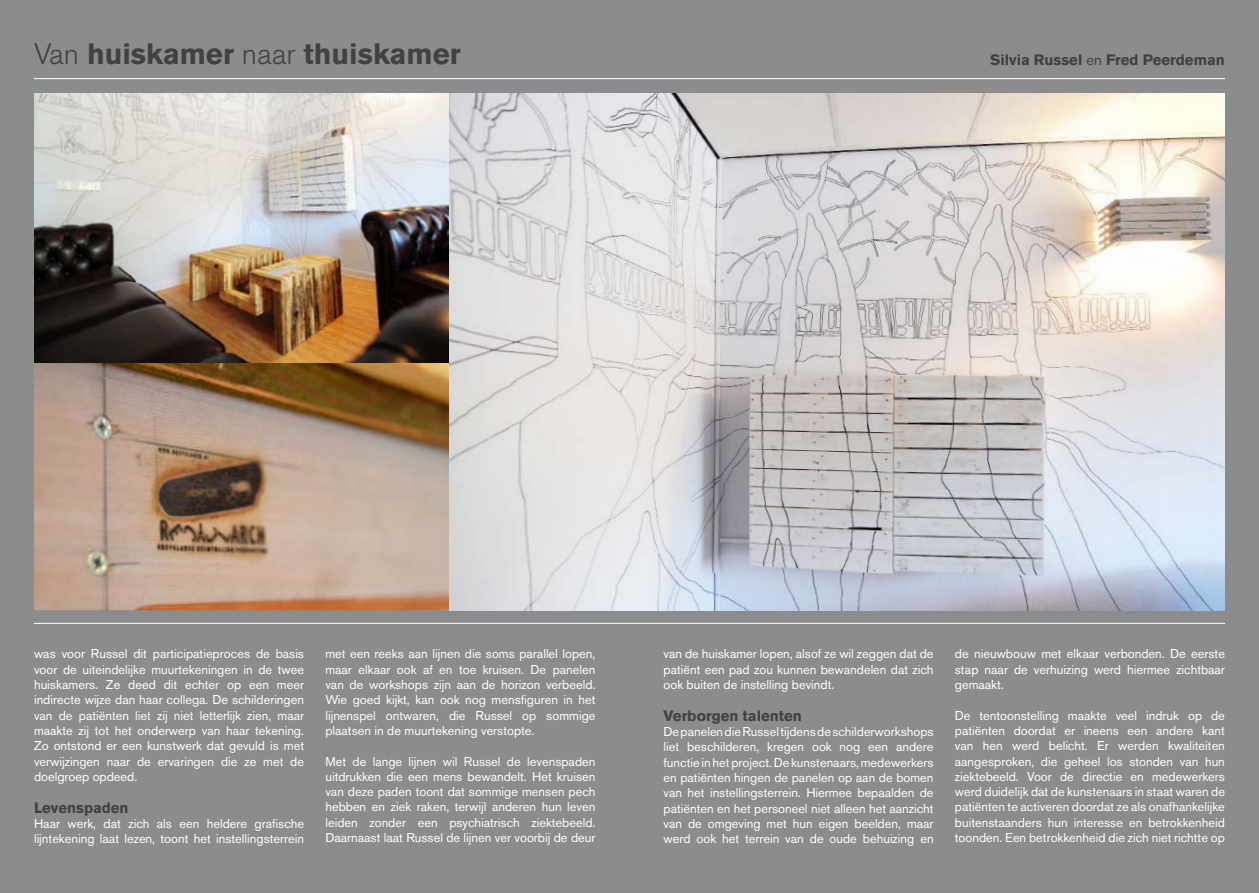
<style>
.page{position:relative;width:1259px;height:893px;background:#fff}
.page>*{position:absolute;margin:0;border:0;box-sizing:border-box;transform-origin:0 0}
.t1{font:700 29.25px "Akzidenz Grotesk BE";color:#414142}
.t2{font:700 15px "Akzidenz Grotesk BE";color:#414142}
.t3{font:12.75px/15.3px "Akzidenz Grotesk BE";color:#fff;text-align:justify}
.s1{font-weight:300}
.s2{font-weight:400}
</style>
<div class="page">
<div style="left:0;top:0;width:1258px;height:893px;background:#8a8c8e"></div>
<img style="left:34px;top:362px;width:416px;height:248px">
<img style="left:34px;top:93px;width:416px;height:269px">
<img style="left:450px;top:93px;width:775px;height:517px">
<hr style="left:34px;top:623px;width:1191px;height:1px;background:#fff">
<hr style="left:34px;top:78px;width:1191px;height:1px;background:#fff">
<h1 class="t1" style="left:34px;top:37px;width:428px"><span class="s1">Van</span> huiskamer <span class="s1">naar</span> thuiskamer</h1>
<p class="t2" style="left:990px;top:51px;width:236px">Silvia Russel <span class="s2">en</span> Fred Peerdeman</p>
<p class="t3" style="left:34px;top:646px;width:272px">was voor Russel dit participatieproces de basis voor de uiteindelijke muurtekeningen in de twee huiskamers. Ze deed dit echter op een meer indirecte wijze dan haar collega. De schilderingen van de patiënten liet zij niet letterlijk zien, maar maakte zij tot het onderwerp van haar tekening.<br>Zo ontstond er een kunstwerk dat gevuld is met verwijzingen naar de ervaringen die ze met de doelgroep opdeed.</p>
<p class="t2" style="left:34px;top:799px;width:96px">Levenspaden</p>
<p class="t3" style="left:34px;top:816px;width:271px">Haar werk, dat zich als een heldere grafische lijntekening laat lezen, toont het instellingsterrein</p>
<p class="t3" style="left:325px;top:646px;width:272px">met een reeks aan lijnen die soms parallel lopen, maar elkaar ook af en toe kruisen. De panelen van de workshops zijn aan de horizon verbeeld.<br>Wie goed kijkt, kan ook nog mensfiguren in het lijnenspel ontwaren, die Russel op sommige plaatsen in de muurtekening verstopte.</p>
<p class="t3" style="left:325px;top:753px;width:272px">Met de lange lijnen wil Russel de levenspaden uitdrukken die een mens bewandelt. Het kruisen van deze paden toont dat sommige mensen pech hebben en ziek raken, terwijl anderen hun leven leiden zonder een psychiatrisch ziektebeeld.<br>Daarnaast laat Russel de lijnen ver voorbij de deur</p>
<p class="t3" style="left:663px;top:646px;width:271px">van de huiskamer lopen, alsof ze wil zeggen dat de patiënt een pad zou kunnen bewandelen dat zich ook buiten de instelling bevindt.</p>
<p class="t2" style="left:663px;top:707px;width:140px">Verborgen talenten</p>
<p class="t3" style="left:663px;top:724px;width:272px">De panelen die Russel tijdens de schilderworkshops liet beschilderen, kregen ook nog een andere functie in het project. De kunstenaars, medewerkers en patiënten hingen de panelen op aan de bomen van het instellingsterrein. Hiermee bepaalden de patiënten en het personeel niet alleen het aanzicht van de omgeving met hun eigen beelden, maar werd ook het terrein van de oude behuizing en</p>
<p class="t3" style="left:955px;top:646px;width:272px">de nieuwbouw met elkaar verbonden. De eerste stap naar de verhuizing werd hiermee zichtbaar gemaakt.</p>
<p class="t3" style="left:955px;top:708px;width:272px">De tentoonstelling maakte veel indruk op de patiënten doordat er ineens een andere kant van hen werd belicht. Er werden kwaliteiten aangesproken, die geheel los stonden van hun ziektebeeld. Voor de directie en medewerkers werd duidelijk dat de kunstenaars in staat waren de patiënten te activeren doordat ze als onafhankelijke buitenstaanders hun interesse en betrokkenheid toonden. Een betrokkenheid die zich niet richtte op</p>
</div>
